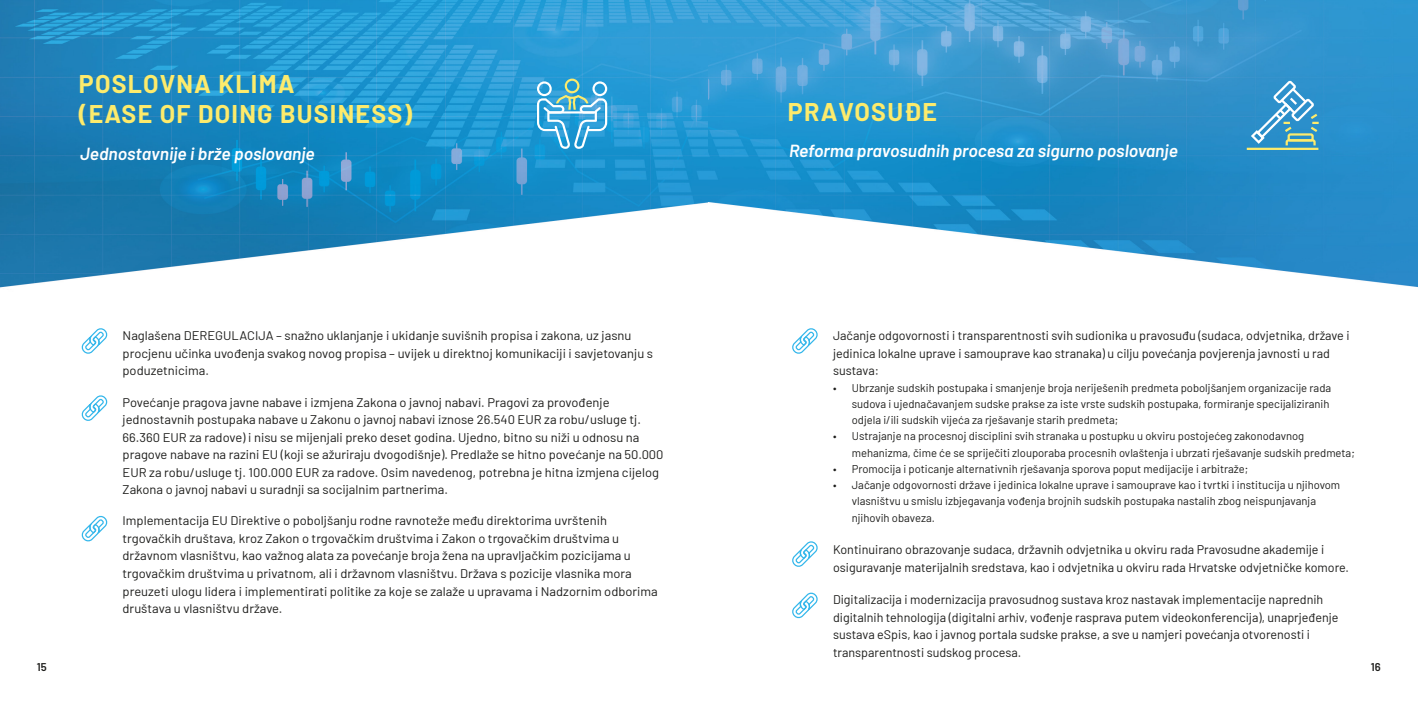
<style>
.page{position:relative;width:1418px;height:709px;background:#fff}
.page>*{position:absolute;margin:0;border:0;box-sizing:border-box;transform-origin:0 0}
.t1{font:700 25px/30px "Barlow";letter-spacing:.05em;color:#fdeb6c}
.t2{font:italic 600 17.5px "Barlow";color:#fff}
.t3{font:12.5px/17.5px "Barlow";color:#1d1d1b}
.t4{font:11.25px/16.2px "Barlow";color:#1d1d1b}
.t5{font:600 11.25px "Barlow";color:#1d1d1b}
</style>
<div class="page">
<img style="left:0;top:0;width:1417px;height:288px">
<svg style="left:537px;top:79px;width:70px;height:70px;background:#59b1d8"></svg>
<svg style="left:81px;top:328px;width:27px;height:26px"></svg>
<svg style="left:81px;top:395px;width:27px;height:26px"></svg>
<svg style="left:81px;top:515px;width:27px;height:27px"></svg>
<hr style="left:1246px;top:148px;width:72px;height:2px;background:#fdeb6c">
<svg style="left:1249px;top:79px;width:70px;height:69px;background:#51a2cb"></svg>
<svg style="left:792px;top:328px;width:26px;height:26px"></svg>
<svg style="left:792px;top:541px;width:26px;height:26px"></svg>
<svg style="left:792px;top:592px;width:26px;height:27px"></svg>
<h1 class="t1" style="left:79px;top:67px;width:335px">POSLOVNA KLIMA<br>(EASE OF DOING BUSINESS)</h1>
<h2 class="t2" style="left:80px;top:141px;width:236px">Jednostavnije i brže poslovanje</h2>
<p class="t5" style="left:37px;top:659px;width:11px">15</p>
<p class="t3" style="left:123px;top:326px;width:532px">Naglašena DEREGULACIJA – snažno uklanjanje i ukidanje suvišnih propisa i zakona, uz jasnu procjenu učinka uvođenja svakog novog propisa – uvijek u direktnoj komunikaciji i savjetovanju s poduzetnicima.</p>
<p class="t3" style="left:123px;top:392px;width:542px">Povećanje pragova javne nabave i izmjena Zakona o javnoj nabavi. Pragovi za provođenje jednostavnih postupaka nabave u Zakonu o javnoj nabavi iznose 26.540 EUR za robu/usluge tj.<br>66.360 EUR za radove) i nisu se mijenjali preko deset godina. Ujedno, bitno su niži u odnosu na pragove nabave na razini EU (koji se ažuriraju dvogodišnje). Predlaže se hitno povećanje na 50.000<br>EUR za robu/usluge tj. 100.000 EUR za radove. Osim navedenog, potrebna je hitna izmjena cijelog Zakona o javnoj nabavi u suradnji sa socijalnim partnerima.</p>
<p class="t3" style="left:123px;top:511px;width:536px">Implementacija EU Direktive o poboljšanju rodne ravnoteže među direktorima uvrštenih trgovačkih društava, kroz Zakon o trgovačkim društvima i Zakon o trgovačkim društvima u državnom vlasništvu, kao važnog alata za povećanje broja žena na upravljačkim pozicijama u trgovačkim društvima u privatnom, ali i državnom vlasništvu. Država s pozicije vlasnika mora preuzeti ulogu lidera i implementirati politike za koje se zalaže u upravama i Nadzornim odborima društava u vlasništvu države.</p>
<h1 class="t1" style="left:787px;top:95px;width:151px">PRAVOSUĐE</h1>
<h2 class="t2" style="left:789px;top:138px;width:390px">Reforma pravosudnih procesa za sigurno poslovanje</h2>
<p class="t3" style="left:833px;top:326px;width:518px">Jačanje odgovornosti i transparentnosti svih sudionika u pravosuđu (sudaca, odvjetnika, države i jedinica lokalne uprave i samouprave kao stranaka) u cilju povećanja povjerenja javnosti u rad sustava:</p>
<p class="t4" style="left:851px;top:378px;width:481px;text-indent:-19px">• Ubrzanje sudskih postupaka i smanjenje broja neriješenih predmeta poboljšanjem organizacije rada sudova i ujednačavanjem sudske prakse za iste vrste sudskih postupaka, formiranje specijaliziranih odjela i/ili sudskih vijeća za rješavanje starih predmeta;</p>
<p class="t4" style="left:851px;top:427px;width:504px;text-indent:-19px">• Ustrajanje na procesnoj disciplini svih stranaka u postupku u okviru postojećeg zakonodavnog mehanizma, čime će se spriječiti zlouporaba procesnih ovlaštenja i ubrzati rješavanje sudskih predmeta;</p>
<p class="t4" style="left:833px;top:460px;width:417px">• Promocija i poticanje alternativnih rješavanja sporova poput medijacije i arbitraže;</p>
<p class="t4" style="left:851px;top:476px;width:490px;text-indent:-19px">• Jačanje odgovornosti države i jedinica lokalne uprave i samouprave kao i tvrtki i institucija u njihovom vlasništvu u smislu izbjegavanja vođenja brojnih sudskih postupaka nastalih zbog neispunjavanja njihovih obaveza.</p>
<p class="t3" style="left:833px;top:540px;width:517px">Kontinuirano obrazovanje sudaca, državnih odvjetnika u okviru rada Pravosudne akademije i osiguravanje materijalnih sredstava, kao i odvjetnika u okviru rada Hrvatske odvjetničke komore.</p>
<p class="t3" style="left:833px;top:590px;width:507px">Digitalizacija i modernizacija pravosudnog sustava kroz nastavak implementacije naprednih digitalnih tehnologija (digitalni arhiv, vođenje rasprava putem videokonferencija), unaprjeđenje sustava eSpis, kao i javnog portala sudske prakse, a sve u namjeri povećanja otvorenosti i transparentnosti sudskog procesa.</p>
<p class="t5" style="left:1370px;top:659px;width:11px">16</p>
</div>
